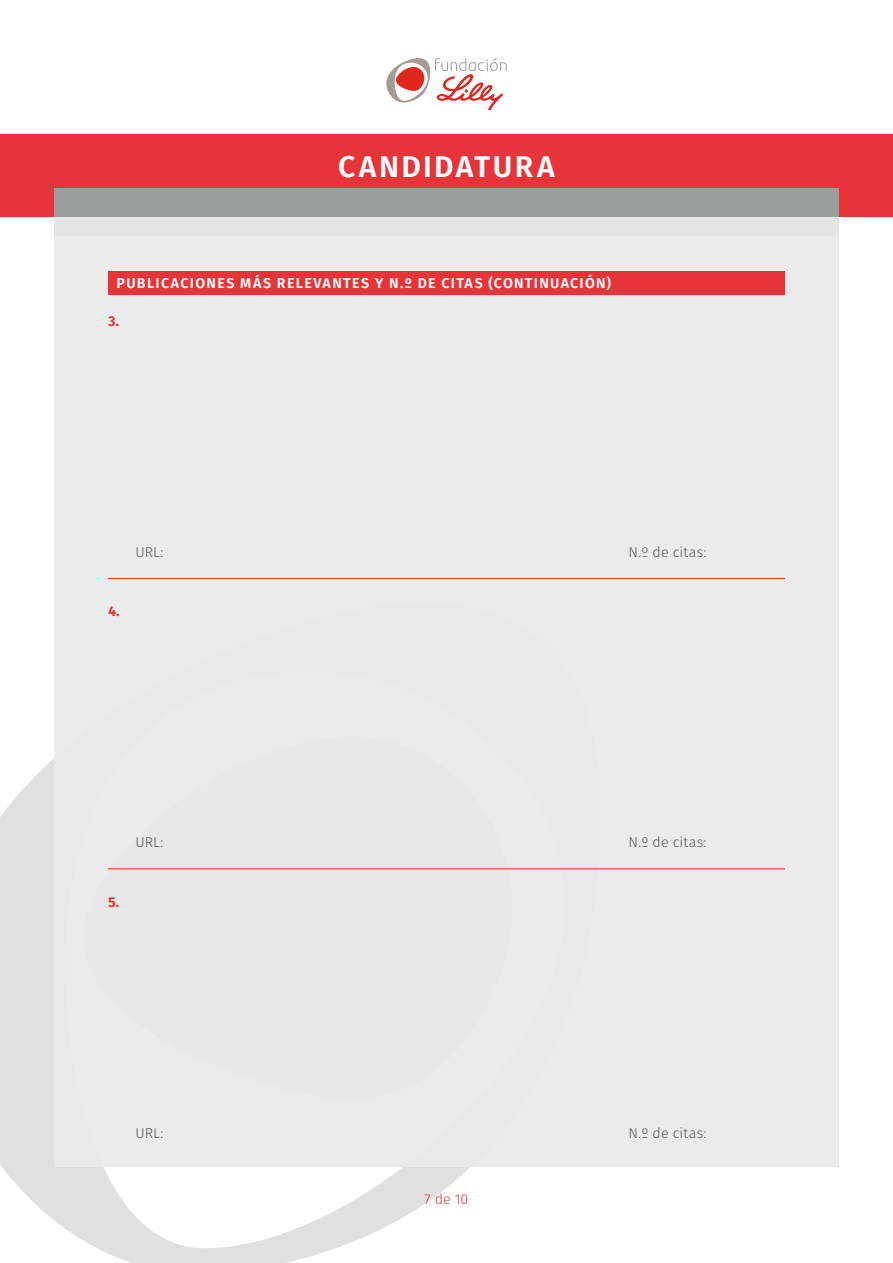
<style>
.page{position:relative;width:893px;height:1263px;background:#fff}
.page>*{position:absolute;margin:0;border:0;box-sizing:border-box;transform-origin:0 0}
.t1{font:600 30px "Fira Sans";letter-spacing:.08em;color:#fff}
.t2{font:600 14.25px "Fira Sans";letter-spacing:.09em;color:#fff}
.t3{font:300 14.25px "Fira Sans";letter-spacing:.005em;color:#585961}
.t4{font:700 14.25px "Fira Sans";color:#e63439}
.t5{font:300 14.25px "Fira Sans";color:#e63439}
</style>
<div class="page">
<svg style="left:0;top:758px;width:615px;height:505px"></svg>
<svg style="left:386px;top:58px;width:121px;height:52px"></svg>
<div style="left:0;top:134px;width:893px;height:83px;background:#e63439"></div>
<div style="left:54px;top:188px;width:785px;height:48px;background:#9a9e9d"></div>
<div style="left:54px;top:217px;width:785px;height:949px;background:#eaeaeb"></div>
<div style="left:108px;top:271px;width:677px;height:23px;background:#e63439"></div>
<hr style="left:108px;top:578px;width:677px;height:1px;background:#df271c">
<hr style="left:108px;top:868px;width:677px;height:1px;background:#df271c">
<h1 class="t1" style="left:338px;top:142px;width:218px">CANDIDATURA</h1>
<p class="t2" style="left:117px;top:272px;width:496px">PUBLICACIONES MÁS RELEVANTES Y N.º DE CITAS (CONTINUACIÓN)</p>
<p class="t4" style="left:108px;top:309px;width:13px">3.</p>
<p class="t3" style="left:135px;top:542px;width:30px">URL:</p>
<p class="t3" style="left:628px;top:542px;width:79px">N.º de citas:</p>
<p class="t4" style="left:108px;top:599px;width:13px">4.</p>
<p class="t3" style="left:135px;top:832px;width:30px">URL:</p>
<p class="t3" style="left:628px;top:832px;width:79px">N.º de citas:</p>
<p class="t4" style="left:108px;top:890px;width:13px">5.</p>
<p class="t3" style="left:135px;top:1123px;width:30px">URL:</p>
<p class="t3" style="left:628px;top:1123px;width:79px">N.º de citas:</p>
<p class="t5" style="left:425px;top:1189px;width:45px">7 de 10</p>
</div>
